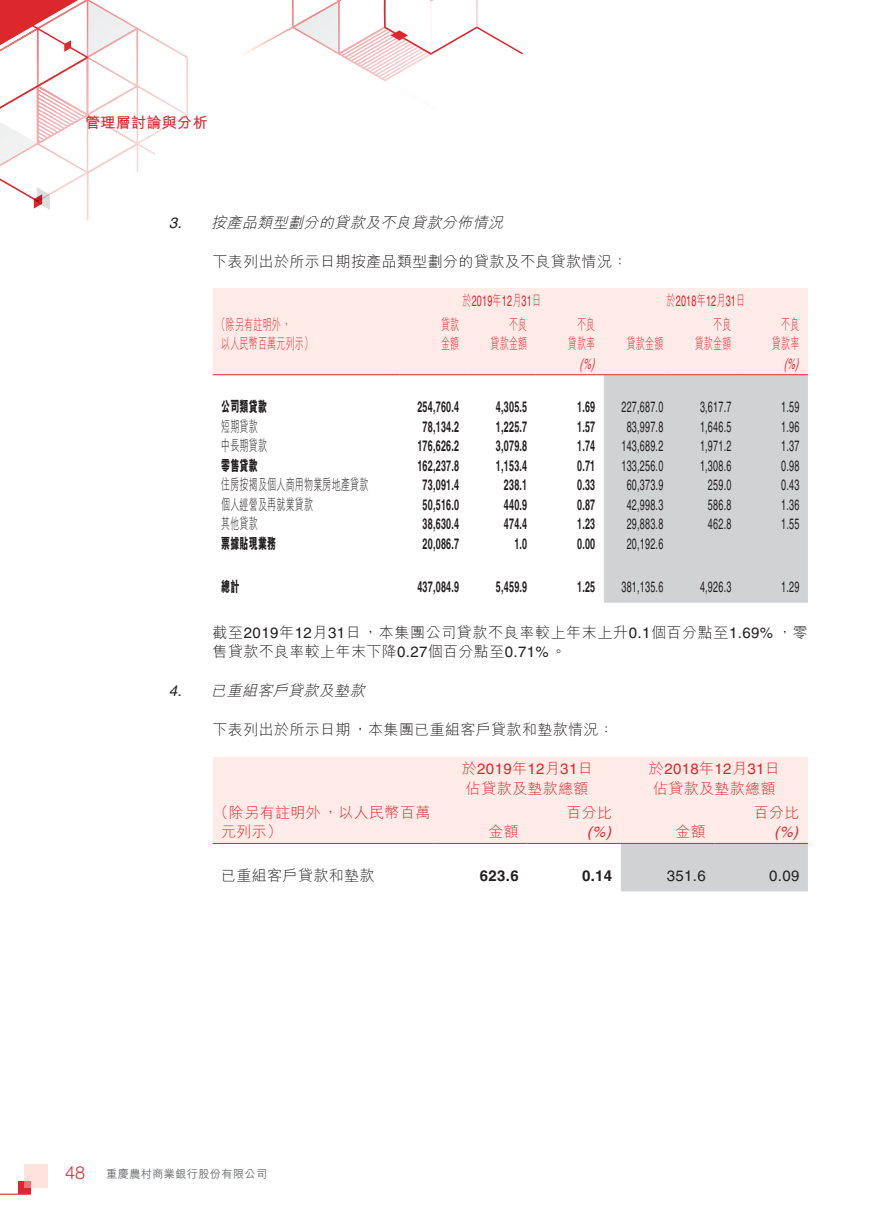
<style>
.page{position:relative;width:893px;height:1212px;background:#fff}
.page>*{position:absolute;margin:0;border:0;box-sizing:border-box;transform-origin:0 0}
.t1{font:700 15px "Helvetica LT Std";letter-spacing:.025em;color:#231f20;scale:.6 1}
.t2{font:15px "Helvetica LT Std";letter-spacing:.025em;color:#231f20;scale:.6 1}
.t3{font:300 15px/19.5px "M Hei HK";letter-spacing:.025em;color:#231f20}
.t4{font:300 15px/19.5px "M Hei HK";letter-spacing:.025em;color:#dc272d;text-align:right;scale:.6 1}
.t5{font:300 15px/19.5px "M Hei HK";letter-spacing:.025em;color:#dc272d}
.t6{font:300 15px "M Hei HK";letter-spacing:.025em;color:#231f20;scale:.6 1}
.t7{font:italic 300 15px "M Hei HK";color:#231f20}
.t8{font:15px "Helvetica LT Std";letter-spacing:.025em;color:#dc272d;scale:.6 1}
.t9{font:15px "Helvetica LT Std";letter-spacing:.025em;color:#dc272d}
.t10{font:800 15px "M Hei HK";letter-spacing:.025em;color:#231f20;scale:.6 1}
.t11{font:700 15px "Helvetica LT Std";letter-spacing:.025em;color:#231f20}
.t12{font:15px "Helvetica LT Std";letter-spacing:.025em;color:#231f20}
.t13{font:700 15px "M Hei HK";letter-spacing:.025em;color:#dc272d}
.t14{font:italic 15px "Helvetica LT Std";color:#dc272d;scale:.6 1}
.t15{font:italic 15px "Helvetica LT Std";color:#dc272d}
.t16{font:500 11.25px "M Hei HK";letter-spacing:.025em;color:#6c6d70}
.s1{font-family:"Helvetica LT Std";font-weight:400}
.s2{font-family:"M Hei HK";font-weight:300}
.s3{font-family:"Helvetica Neue LT Std";font-weight:300;font-size:18px;color:#dc272d}
</style>
<div class="page">
<div style="left:18px;top:1181px;width:13px;height:13px;background:#dc272d"></div>
<svg style="left:0;top:0;width:188px;height:221px"></svg>
<svg style="left:244px;top:0;width:279px;height:81px"></svg>
<hr style="left:0;top:1193px;width:31px;height:2px;background:#dc272d">
<svg style="left:24px;top:1164px;width:24px;height:24px"></svg>
<div style="left:213px;top:288px;width:595px;height:86px;background:#ffebe8"></div>
<div style="left:604px;top:375px;width:204px;height:228px;background:#d1d2d4"></div>
<hr style="left:213px;top:374px;width:187px;height:1px;background:#dc272d">
<hr style="left:400px;top:374px;width:68px;height:1px;background:#dc272d">
<hr style="left:468px;top:374px;width:68px;height:1px;background:#dc272d">
<hr style="left:536px;top:374px;width:68px;height:1px;background:#dc272d">
<hr style="left:604px;top:374px;width:68px;height:1px;background:#dc272d">
<hr style="left:672px;top:374px;width:68px;height:1px;background:#dc272d">
<hr style="left:740px;top:374px;width:68px;height:1px;background:#dc272d">
<div style="left:213px;top:757px;width:595px;height:86px;background:#ffebe8"></div>
<div style="left:621px;top:844px;width:187px;height:47px;background:#d1d2d4"></div>
<hr style="left:213px;top:843px;width:221px;height:1px;background:#dc272d">
<hr style="left:434px;top:843px;width:93px;height:1px;background:#dc272d">
<hr style="left:527px;top:843px;width:94px;height:1px;background:#dc272d">
<hr style="left:621px;top:843px;width:93px;height:1px;background:#dc272d">
<hr style="left:714px;top:843px;width:94px;height:1px;background:#dc272d">
<p class="t13" style="left:85px;top:111px;width:124px">管理層討論與分析</p>
<p class="t7" style="left:169px;top:212px;width:340px"><span class="s1">3.</span> 按產品類型劃分的貸款及不良貸款分佈情況</p>
<p class="t3" style="left:213px;top:251px;width:416px">下表列出於所示日期按產品類型劃分的貸款及不良貸款情況：</p>
<p class="t8" style="left:462px;top:292px;width:132px"><span class="s2">於</span>2019<span class="s2">年</span>12<span class="s2">月</span>31<span class="s2">日</span></p>
<p class="t8" style="left:667px;top:292px;width:132px"><span class="s2">於</span>2018<span class="s2">年</span>12<span class="s2">月</span>31<span class="s2">日</span></p>
<p class="t4" style="left:221px;top:314px;width:155px;text-align:left;text-indent:-4px">（除另有註明外，<br>以人民幣百萬元列示）</p>
<p class="t4" style="left:441px;top:314px;width:32px;text-align:left">貸款金額</p>
<p class="t4" style="left:491px;top:314px;width:63px">不良<br>貸款金額</p>
<p class="t4" style="left:568px;top:314px;width:47px">不良貸款率</p>
<p class="t4" style="left:695px;top:314px;width:63px">不良<br>貸款金額</p>
<p class="t4" style="left:772px;top:314px;width:47px">不良貸款率</p>
<p class="t4" style="left:627px;top:333px;width:63px">貸款金額</p>
<p class="t14" style="left:580px;top:355px;width:32px">(%)</p>
<p class="t14" style="left:784px;top:355px;width:32px">(%)</p>
<p class="t10" style="left:221px;top:397px;width:78px">公司類貸款</p>
<p class="t1" style="left:417px;top:398px;width:71px">254,760.4</p>
<p class="t1" style="left:496px;top:398px;width:54px">4,305.5</p>
<p class="t1" style="left:577px;top:398px;width:32px">1.69</p>
<p class="t2" style="left:621px;top:398px;width:71px">227,687.0</p>
<p class="t2" style="left:700px;top:398px;width:54px">3,617.7</p>
<p class="t2" style="left:781px;top:398px;width:32px">1.59</p>
<p class="t6" style="left:221px;top:416px;width:63px">短期貸款</p>
<p class="t1" style="left:423px;top:417px;width:63px">78,134.2</p>
<p class="t1" style="left:496px;top:417px;width:54px">1,225.7</p>
<p class="t1" style="left:577px;top:417px;width:32px">1.57</p>
<p class="t2" style="left:627px;top:418px;width:63px">83,997.8</p>
<p class="t2" style="left:700px;top:418px;width:54px">1,646.5</p>
<p class="t2" style="left:781px;top:418px;width:32px">1.96</p>
<p class="t6" style="left:221px;top:435px;width:78px">中長期貸款</p>
<p class="t1" style="left:417px;top:437px;width:71px">176,626.2</p>
<p class="t1" style="left:496px;top:437px;width:54px">3,079.8</p>
<p class="t1" style="left:577px;top:437px;width:32px">1.74</p>
<p class="t2" style="left:621px;top:437px;width:71px">143,689.2</p>
<p class="t2" style="left:700px;top:437px;width:54px">1,971.2</p>
<p class="t2" style="left:781px;top:437px;width:32px">1.37</p>
<p class="t10" style="left:221px;top:455px;width:63px">零售貸款</p>
<p class="t1" style="left:417px;top:456px;width:71px">162,237.8</p>
<p class="t1" style="left:496px;top:456px;width:54px">1,153.4</p>
<p class="t1" style="left:577px;top:456px;width:32px">0.71</p>
<p class="t2" style="left:621px;top:457px;width:71px">133,256.0</p>
<p class="t2" style="left:700px;top:457px;width:54px">1,308.6</p>
<p class="t2" style="left:781px;top:457px;width:32px">0.98</p>
<p class="t6" style="left:221px;top:474px;width:247px">住房按揭及個人商用物業房地產貸款</p>
<p class="t1" style="left:423px;top:476px;width:63px">73,091.4</p>
<p class="t1" style="left:504px;top:476px;width:41px">238.1</p>
<p class="t1" style="left:577px;top:476px;width:32px">0.33</p>
<p class="t2" style="left:627px;top:476px;width:63px">60,373.9</p>
<p class="t2" style="left:708px;top:476px;width:41px">259.0</p>
<p class="t2" style="left:781px;top:476px;width:32px">0.43</p>
<p class="t6" style="left:221px;top:494px;width:155px">個人經營及再就業貸款</p>
<p class="t1" style="left:423px;top:495px;width:63px">50,516.0</p>
<p class="t1" style="left:504px;top:495px;width:41px">440.9</p>
<p class="t1" style="left:577px;top:495px;width:32px">0.87</p>
<p class="t2" style="left:627px;top:496px;width:63px">42,998.3</p>
<p class="t2" style="left:708px;top:496px;width:41px">586.8</p>
<p class="t2" style="left:781px;top:496px;width:32px">1.36</p>
<p class="t6" style="left:221px;top:513px;width:63px">其他貸款</p>
<p class="t1" style="left:423px;top:515px;width:63px">38,630.4</p>
<p class="t1" style="left:504px;top:515px;width:41px">474.4</p>
<p class="t1" style="left:577px;top:515px;width:32px">1.23</p>
<p class="t2" style="left:627px;top:515px;width:63px">29,883.8</p>
<p class="t2" style="left:708px;top:515px;width:41px">462.8</p>
<p class="t2" style="left:781px;top:515px;width:32px">1.55</p>
<p class="t10" style="left:221px;top:533px;width:93px">票據貼現業務</p>
<p class="t1" style="left:423px;top:534px;width:63px">20,086.7</p>
<p class="t1" style="left:514px;top:534px;width:23px">1.0</p>
<p class="t1" style="left:577px;top:534px;width:32px">0.00</p>
<p class="t2" style="left:627px;top:535px;width:63px">20,192.6</p>
<p class="t10" style="left:221px;top:577px;width:32px">總計</p>
<p class="t1" style="left:417px;top:578px;width:71px">437,084.9</p>
<p class="t1" style="left:496px;top:578px;width:54px">5,459.9</p>
<p class="t1" style="left:577px;top:578px;width:32px">1.25</p>
<p class="t2" style="left:621px;top:578px;width:71px">381,135.6</p>
<p class="t2" style="left:700px;top:578px;width:54px">4,926.3</p>
<p class="t2" style="left:781px;top:578px;width:32px">1.29</p>
<p class="t3" style="left:213px;top:622px;width:597px">截至<span class="s1">2019</span>年<span class="s1">12</span>月<span class="s1">31</span>日，本集團公司貸款不良率較上年末上升<span class="s1">0.1</span>個百分點至<span class="s1">1.69%</span> ，零售貸款不良率較上年末下降<span class="s1">0.27</span>個百分點至<span class="s1">0.71%</span>。</p>
<p class="t7" style="left:169px;top:680px;width:202px"><span class="s1">4.</span> 已重組客戶貸款及墊款</p>
<p class="t3" style="left:213px;top:719px;width:403px">下表列出於所示日期，本集團已重組客戶貸款和墊款情況：</p>
<p class="t9" style="left:462px;top:760px;width:132px"><span class="s2">於</span>2019<span class="s2">年</span>12<span class="s2">月</span>31<span class="s2">日</span></p>
<p class="t5" style="left:466px;top:778px;width:124px">佔貸款及墊款總額</p>
<p class="t9" style="left:649px;top:760px;width:132px"><span class="s2">於</span>2018<span class="s2">年</span>12<span class="s2">月</span>31<span class="s2">日</span></p>
<p class="t5" style="left:653px;top:778px;width:124px">佔貸款及墊款總額</p>
<p class="t5" style="left:221px;top:802px;width:211px;text-indent:-8px">（除另有註明外，以人民幣百萬元列示）</p>
<p class="t5" style="left:488px;top:821px;width:32px">金額</p>
<p class="t5" style="left:567px;top:802px;width:47px">百分比</p>
<p class="t15" style="left:587px;top:823px;width:30px">(%)</p>
<p class="t5" style="left:675px;top:821px;width:32px">金額</p>
<p class="t5" style="left:754px;top:802px;width:47px">百分比</p>
<p class="t15" style="left:774px;top:823px;width:30px">(%)</p>
<p class="t3" style="left:221px;top:865px;width:155px">已重組客戶貸款和墊款</p>
<p class="t11" style="left:480px;top:866px;width:41px">623.6</p>
<p class="t11" style="left:582px;top:866px;width:32px">0.14</p>
<p class="t12" style="left:667px;top:867px;width:41px">351.6</p>
<p class="t12" style="left:769px;top:867px;width:32px">0.09</p>
<p class="t16" style="left:65px;top:1165px;width:204px"><span class="s3">48</span> 重慶農村商業銀行股份有限公司</p>
</div>
